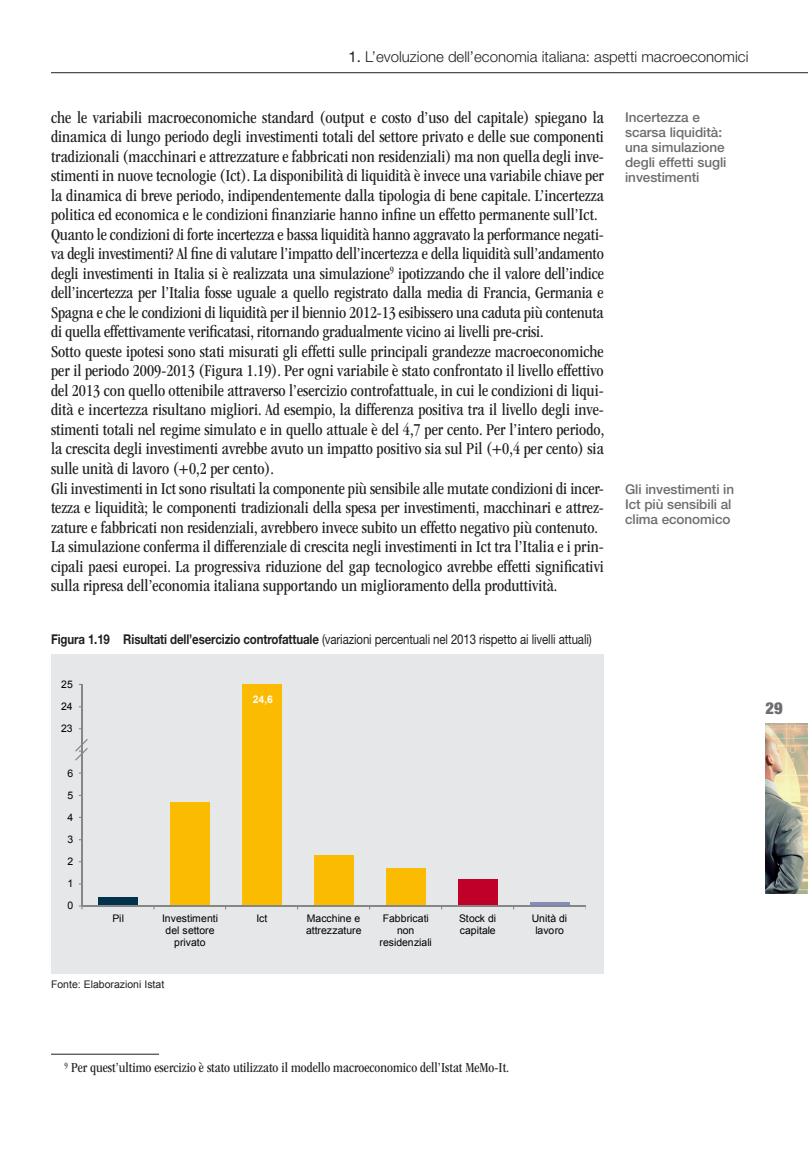
<style>
.page{position:relative;width:808px;height:1149px;background:#fff}
.page>*{position:absolute;margin:0;border:0;box-sizing:border-box;transform-origin:0 0}
.t1{font:condensed 17.25px/19.5px "ITC Garamond Std";color:#231f20}
.t2{font:900 condensed 16.5px "Helvetica Neue LT Std";color:#6c6d70}
.t3{font:300 15px "Helvetica Neue LT Std";color:#231f20}
.t4{font:condensed 14.25px "ITC Garamond Std";color:#231f20}
.t5{font:500 13.5px/15px "Helvetica Neue LT Std";letter-spacing:-.005em;color:#6c6d70}
.t6{font:13.5px "Helvetica Neue LT Std";letter-spacing:-.01em;color:#231f20;scale:.85 1}
.t7{font:10.5px/12px "Arial";letter-spacing:-.005em;color:#000;text-align:center}
.t8{font:10.5px "Arial";color:#231f20}
.t9{font:700 10.5px "Arial";color:#fff}
.s1{font-weight:400}
.s2{font-weight:700}
</style>
<div class="page">
<hr style="left:51px;top:72px;width:757px;height:1px;background:#231f20">
<img style="left:766px;top:723px;width:42px;height:170px">
<hr style="left:51px;top:1053px;width:108px;height:1px;background:#231f20">
<div style="left:51px;top:653px;width:553px;height:319px;background:#e6e7e9"></div>
<div style="left:170px;top:801px;width:40px;height:104px;background:#fabb00"></div>
<div style="left:242px;top:684px;width:40px;height:221px;background:#fabb00"></div>
<div style="left:314px;top:855px;width:40px;height:50px;background:#fabb00"></div>
<div style="left:386px;top:868px;width:40px;height:37px;background:#fabb00"></div>
<div style="left:458px;top:879px;width:40px;height:26px;background:#c1002a"></div>
<svg style="left:530px;top:902px;width:40px;height:3px"></svg>
<div style="left:98px;top:896px;width:40px;height:9px;background:#00324b"></div>
<hr style="left:81px;top:684px;width:1px;height:221px;background:#868686">
<hr style="left:82px;top:905px;width:503px;height:1px;background:#868686">
<svg style="left:75px;top:738px;width:13px;height:22px"></svg>
<p class="t3" style="left:349px;top:47px;width:401px"><span class="s1">1.</span> L’evoluzione dell’economia italiana: aspetti macroeconomici</p>
<p class="t1" style="left:51px;top:108px;width:555px">che le variabili macroeconomiche standard (output e costo d’uso del capitale) spiegano la dinamica di lungo periodo degli investimenti totali del settore privato e delle sue componenti tradizionali (macchinari e attrezzature e fabbricati non residenziali) ma non quella degli inve&shy;stimenti in nuove tecnologie (Ict). La disponibilità di liquidità è invece una variabile chiave per la dinamica di breve periodo, indipendentemente dalla tipologia di bene capitale. L’incertezza politica ed economica e le condizioni finanziarie hanno infine un effetto permanente sull’Ict.<br>Quanto le condizioni di forte incertezza e bassa liquidità hanno aggravato la performance negati&shy;va degli investimenti? Al fine di valutare l’impatto dell’incertezza e della liquidità sull’andamento degli investimenti in Italia si è realizzata una simulazione<sup>9</sup> ipotizzando che il valore dell’indice dell’incertezza per l’Italia fosse uguale a quello registrato dalla media di Francia, Germania e Spagna e che le condizioni di liquidità per il biennio 2012-13 esibissero una caduta più contenuta di quella effettivamente verificatasi, ritornando gradualmente vicino ai livelli pre-crisi.<br>Sotto queste ipotesi sono stati misurati gli effetti sulle principali grandezze macroeconomiche per il periodo 2009-2013 (Figura 1.19). Per ogni variabile è stato confrontato il livello effettivo del 2013 con quello ottenibile attraverso l’esercizio controfattuale, in cui le condizioni di liqui&shy;dità e incertezza risultano migliori. Ad esempio, la differenza positiva tra il livello degli inve&shy;stimenti totali nel regime simulato e in quello attuale è del 4,7 per cento. Per l’intero periodo, la crescita degli investimenti avrebbe avuto un impatto positivo sia sul Pil (+0,4 per cento) sia sulle unità di lavoro (+0,2 per cento).<br>Gli investimenti in Ict sono risultati la componente più sensibile alle mutate condizioni di incer&shy;tezza e liquidità; le componenti tradizionali della spesa per investimenti, macchinari e attrez&shy;zature e fabbricati non residenziali, avrebbero invece subito un effetto negativo più contenuto.<br>La simulazione conferma il differenziale di crescita negli investimenti in Ict tra l’Italia e i prin&shy;cipali paesi europei. La progressiva riduzione del gap tecnologico avrebbe effetti significativi sulla ripresa dell’economia italiana supportando un miglioramento della produttività.</p>
<p class="t6" style="left:51px;top:631px;width:638px"><span class="s2">Figura 1.19 Risultati dell’esercizio controfattuale</span> (variazioni percentuali nel 2013 rispetto ai livelli attuali)</p>
<p class="t7" style="left:61px;top:678px;width:13px">25</p>
<p class="t7" style="left:61px;top:700px;width:13px">24</p>
<p class="t7" style="left:61px;top:722px;width:13px">23</p>
<p class="t7" style="left:67px;top:766px;width:7px">6</p>
<p class="t7" style="left:67px;top:789px;width:7px">5</p>
<p class="t7" style="left:67px;top:811px;width:7px">4</p>
<p class="t7" style="left:67px;top:833px;width:7px">3</p>
<p class="t7" style="left:67px;top:855px;width:7px">2</p>
<p class="t7" style="left:67px;top:877px;width:7px">1</p>
<p class="t7" style="left:67px;top:899px;width:7px">0</p>
<p class="t9" style="left:253px;top:691px;width:22px">24,6</p>
<p class="t7" style="left:112px;top:912px;width:13px">Pil</p>
<p class="t7" style="left:162px;top:912px;width:57px">Investimenti del settore privato</p>
<p class="t7" style="left:256px;top:912px;width:13px">Ict</p>
<p class="t7" style="left:306px;top:912px;width:57px;text-align:left">Macchine e attrezzature</p>
<p class="t7" style="left:379px;top:912px;width:54px">Fabbricati non residenziali</p>
<p class="t7" style="left:459px;top:912px;width:39px;text-align:left">Stock di capitale</p>
<p class="t7" style="left:532px;top:912px;width:37px">Unità di lavoro</p>
<p class="t8" style="left:51px;top:977px;width:115px">Fonte: Elaborazioni Istat</p>
<p class="t5" style="left:625px;top:110px;width:103px">Incertezza e scarsa liquidità: una simulazione degli effetti sugli investimenti</p>
<p class="t5" style="left:625px;top:482px;width:111px">Gli investimenti in<br>Ict più sensibili al clima economico</p>
<p class="t2" style="left:765px;top:697px;width:19px">29</p>
<p class="t4" style="left:65px;top:1059px;width:446px"><sup>9</sup> Per quest’ultimo esercizio è stato utilizzato il modello macroeconomico dell’Istat MeMo-It.</p>
</div>
